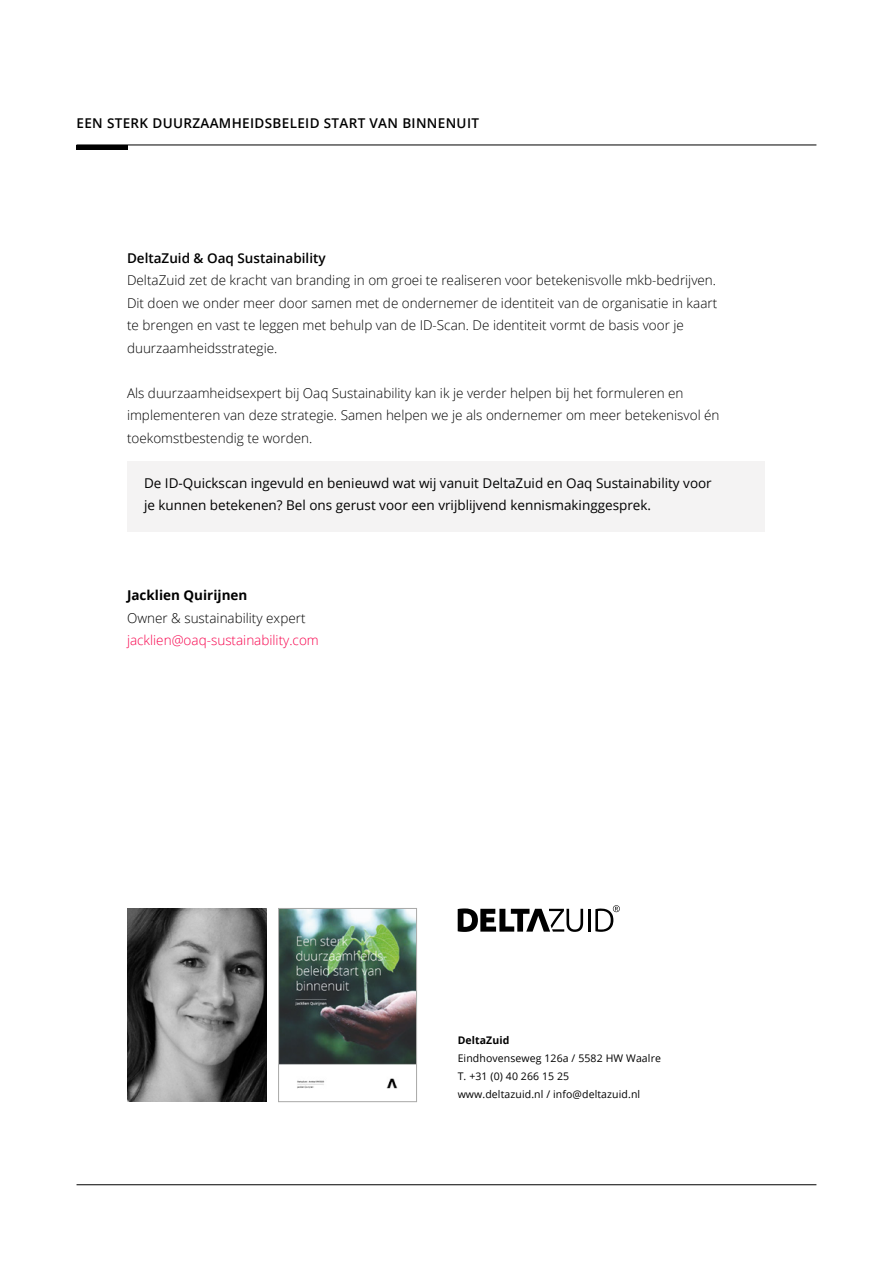
<style>
.page{position:relative;width:893px;height:1263px;background:#fff}
.page>*{position:absolute;margin:0;border:0;box-sizing:border-box;transform-origin:0 0}
.t1{font:300 13.5px/22.5px "Open Sans";color:#000}
.t2{font:13.5px/22.5px "Open Sans";color:#000}
.t3{font:600 13.5px "Open Sans";letter-spacing:.025em;color:#000}
.t4{font:300 13.5px "Open Sans";color:#f8004c}
.t5{font:600 13.5px "Open Sans";color:#000}
.t6{font:700 13.5px "Open Sans";color:#000}
.t7{font:10.5px/18px "Open Sans";letter-spacing:.01em;color:#000}
.t8{font:700 10.5px "Open Sans";letter-spacing:.01em;color:#000}
</style>
<div class="page">
<hr style="left:77px;top:1184px;width:739px;height:1px;background:#000">
<hr style="left:77px;top:145px;width:739px;height:1px;background:#000">
<hr style="left:77px;top:145px;width:51px;height:4px;background:#000">
<div style="left:127px;top:461px;width:638px;height:70px;background:#f4f3f3"></div>
<img style="left:128px;top:909px;width:138px;height:193px">
<img style="left:280px;top:910px;width:135px;height:179px">
<div style="left:278px;top:908px;width:139px;height:194px;border:1px solid #a8a8a7"></div>
<hr style="left:588px;top:909px;width:2px;height:23px;background:#000">
<svg style="left:458px;top:908px;width:125px;height:24px"></svg>
<svg style="left:595px;top:905px;width:25px;height:27px"></svg>
<p class="t3" style="left:77px;top:113px;width:404px">EEN STERK DUURZAAMHEIDSBELEID START VAN BINNENUIT</p>
<p class="t5" style="left:127px;top:248px;width:200px">DeltaZuid &amp; Oaq Sustainability</p>
<p class="t1" style="left:127px;top:269px;width:592px">DeltaZuid zet de kracht van branding in om groei te realiseren voor betekenisvolle mkb-bedrijven.<br>Dit doen we onder meer door samen met de ondernemer de identiteit van de organisatie in kaart te brengen en vast te leggen met behulp van de ID-Scan. De identiteit vormt de basis voor je duurzaamheidsstrategie.</p>
<p class="t1" style="left:127px;top:381px;width:594px">Als duurzaamheidsexpert bij Oaq Sustainability kan ik je verder helpen bij het formuleren en implementeren van deze strategie. Samen helpen we je als ondernemer om meer betekenisvol én toekomstbestendig te worden.</p>
<p class="t2" style="left:144px;top:471px;width:569px">De ID-Quickscan ingevuld en benieuwd wat wij vanuit DeltaZuid en Oaq Sustainability voor je kunnen betekenen? Bel ons gerust voor een vrijblijvend kennismakinggesprek.</p>
<p class="t6" style="left:127px;top:586px;width:122px">Jacklien Quirijnen</p>
<p class="t1" style="left:127px;top:606px;width:180px">Owner &amp; sustainability expert</p>
<p class="t4" style="left:127px;top:631px;width:193px">jacklien@oaq-sustainability.com</p>
<p class="t8" style="left:458px;top:1033px;width:53px">DeltaZuid</p>
<p class="t7" style="left:458px;top:1049px;width:205px">Eindhovenseweg 126a / 5582 HW Waalre<br>T. +31 (0) 40 266 15 25<br>www.deltazuid.nl / info@deltazuid.nl</p>
</div>
